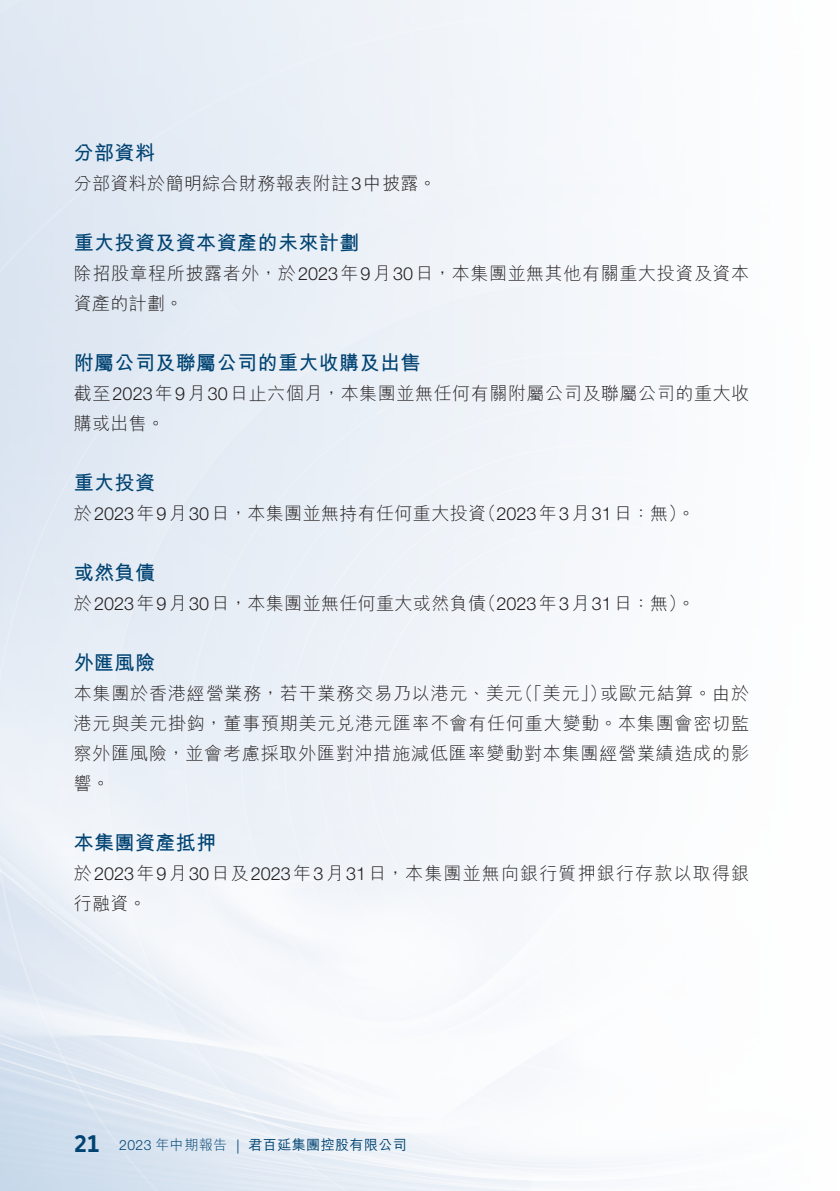
<style>
.page{position:relative;width:840px;height:1191px;background:#fff}
.page>*{position:absolute;margin:0;border:0;box-sizing:border-box;transform-origin:0 0}
.t1{font:700 24px "Battersea";color:#004372}
._01_H1{font:700 20px "M Hei HK";letter-spacing:.02em;color:#004372}
._00_txt{font:300 18px/30px "M Hei HK";letter-spacing:.045em;color:#231f20}
._00_txt-2{font:300 18px "M Hei HK";letter-spacing:.02em;color:#231f20}
._00_txt-3{font:300 18px/30px "M Hei HK";letter-spacing:.065em;color:#231f20}
.t2{font:500 14px "M Hei HK";letter-spacing:.03em;color:#004372}
.t3{font:300 14px "M Hei HK";letter-spacing:.03em;color:#004372}
.t4{font:300 14px "Helvetica LT Std";color:#004372}
.s1{font-family:"Helvetica Neue LT Std"}
</style>
<div class="page">
<p class="_01_H1" style="left:74px;top:138px;width:83px">分部資料</p>
<p class="_00_txt-2" style="left:74px;top:174px;width:364px">分部資料於簡明綜合財務報表附註<span class="s1">3</span>中披露。</p>
<p class="_01_H1" style="left:74px;top:228px;width:287px">重大投資及資本資產的未來計劃</p>
<p class="_00_txt" style="left:74px;top:258px;width:676px">除招股章程所披露者外，於<span class="s1">2023</span>年<span class="s1">9</span>月<span class="s1">30</span>日，本集團並無其他有關重大投資及資本資產的計劃。</p>
<p class="_01_H1" style="left:74px;top:348px;width:348px">附屬公司及聯屬公司的重大收購及出售</p>
<p class="_00_txt" style="left:74px;top:378px;width:676px">截至<span class="s1">2023</span>年<span class="s1">9</span>月<span class="s1">30</span>日止六個月，本集團並無任何有關附屬公司及聯屬公司的重大收購或出售。</p>
<p class="_01_H1" style="left:74px;top:468px;width:83px">重大投資</p>
<p class="_00_txt" style="left:478px;top:498px;width:218px">（<span class="s1">2023</span>年<span class="s1">3</span>月<span class="s1">31</span>日：無。(</p>
<p class="_00_txt-2" style="left:74px;top:504px;width:413px">於<span class="s1">2023</span>年<span class="s1">9</span>月<span class="s1">30</span>日，本集團並無持有任何重大投資</p>
<p class="_01_H1" style="left:74px;top:558px;width:83px">或然負債</p>
<p class="_00_txt" style="left:478px;top:588px;width:218px">（<span class="s1">2023</span>年<span class="s1">3</span>月<span class="s1">31</span>日：無。(</p>
<p class="_00_txt-2" style="left:74px;top:594px;width:413px">於<span class="s1">2023</span>年<span class="s1">9</span>月<span class="s1">30</span>日，本集團並無任何重大或然負債</p>
<p class="_01_H1" style="left:74px;top:648px;width:83px">外匯風險</p>
<p class="_00_txt" style="left:74px;top:678px;width:676px">本集團於香港經營業務，若干業務交易乃以港元、美元<br>港元與美元掛鈎，董事預期美元兌港元匯率不會有任何重大變動。本集團會密切監察外匯風險，並會考慮採取外匯對沖措施減低匯率變動對本集團經營業績造成的影響。</p>
<p class="_00_txt" style="left:515px;top:678px;width:93px">（「美元」）</p>
<p class="_00_txt" style="left:600px;top:678px;width:150px">或歐元結算。由於</p>
<p class="_01_H1" style="left:74px;top:828px;width:144px">本集團資產抵押</p>
<p class="_00_txt-3" style="left:74px;top:858px;width:676px">於<span class="s1">2023</span>年<span class="s1">9</span>月<span class="s1">30</span>日及<span class="s1">2023</span>年<span class="s1">3</span>月<span class="s1">31</span>日，本集團並無向銀行質押銀行存款以取得銀行融資。</p>
<h1 class="t1" style="left:74px;top:1128px;width:28px">21</h1>
<p class="t3" style="left:119px;top:1137px;width:109px"><span class="s1">2023</span> 年中期報告</p>
<p class="t4" style="left:236px;top:1135px;width:5px">|</p>
<p class="t2" style="left:248px;top:1134px;width:160px">君百延集團控股有限公司</p>
</div>
